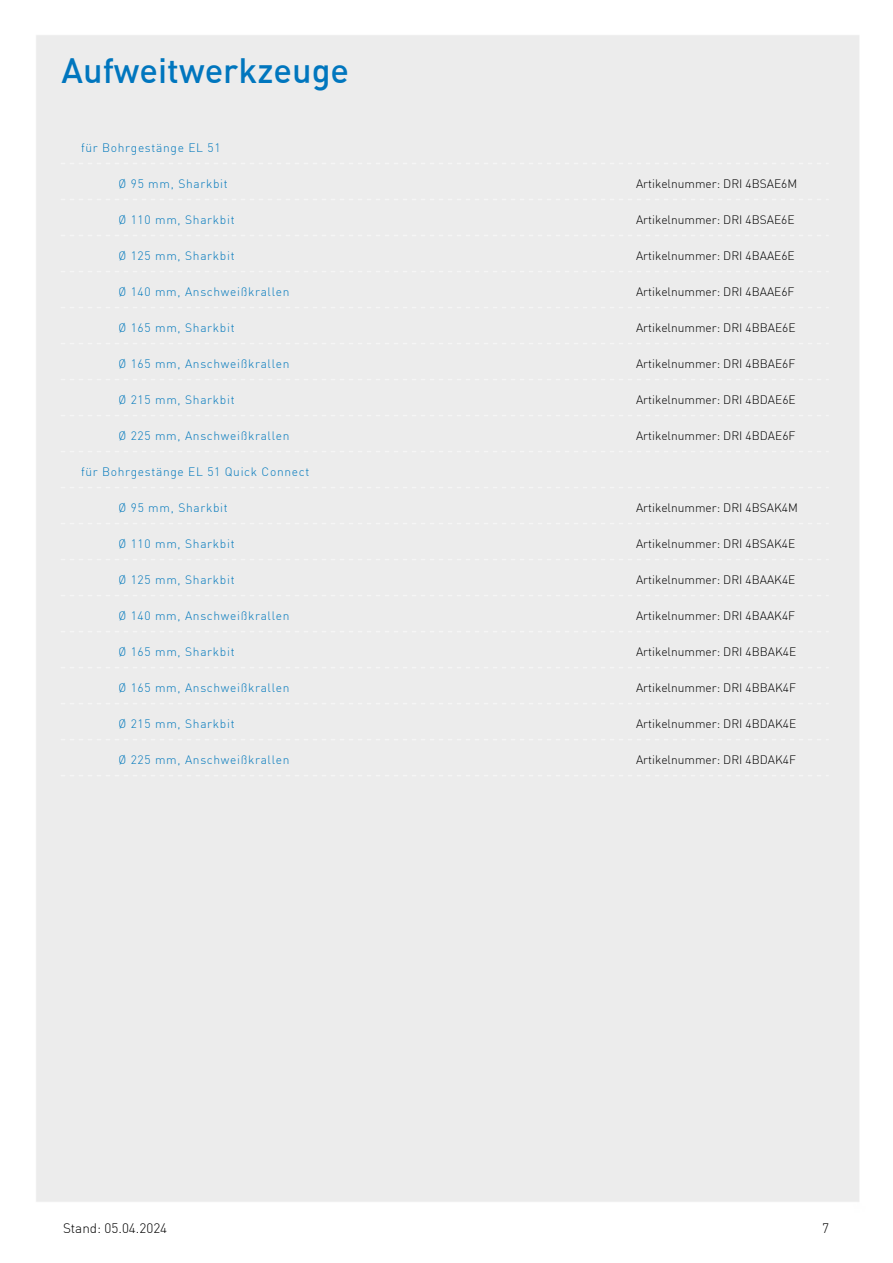
<style>
.page{position:relative;width:893px;height:1263px;background:#fff}
.page>*{position:absolute;margin:0;border:0;box-sizing:border-box;transform-origin:0 0}
.t1{font:500 34.5px "DIN";color:#0076be}
.t2{font:300 13.5px "DIN";color:#000}
.t3{font:300 12px "DIN";color:#000}
.t4{font:300 12px "DIN";letter-spacing:.06em;color:#0178bc}
</style>
<div class="page">
<div style="left:54px;top:54px;width:784px;height:734px;background:#ececec"></div>
<h1 class="t1" style="left:62px;top:56px;width:289px">Aufweitwerkzeuge</h1>
<p class="t4" style="left:81px;top:142px;width:141px">für Bohrgestänge EL 51</p>
<p class="t4" style="left:118px;top:178px;width:111px">Ø 95 mm, Sharkbit</p>
<p class="t3" style="left:636px;top:178px;width:163px">Artikelnummer: DRI 4BSAE6M</p>
<p class="t4" style="left:118px;top:214px;width:118px">Ø 110 mm, Sharkbit</p>
<p class="t3" style="left:636px;top:214px;width:160px">Artikelnummer: DRI 4BSAE6E</p>
<p class="t4" style="left:118px;top:250px;width:118px">Ø 125 mm, Sharkbit</p>
<p class="t3" style="left:636px;top:250px;width:160px">Artikelnummer: DRI 4BAAE6E</p>
<p class="t4" style="left:118px;top:286px;width:173px">Ø 140 mm, Anschweißkrallen</p>
<p class="t3" style="left:636px;top:286px;width:160px">Artikelnummer: DRI 4BAAE6F</p>
<p class="t4" style="left:118px;top:322px;width:118px">Ø 165 mm, Sharkbit</p>
<p class="t3" style="left:636px;top:322px;width:161px">Artikelnummer: DRI 4BBAE6E</p>
<p class="t4" style="left:118px;top:358px;width:173px">Ø 165 mm, Anschweißkrallen</p>
<p class="t3" style="left:636px;top:358px;width:161px">Artikelnummer: DRI 4BBAE6F</p>
<p class="t4" style="left:118px;top:394px;width:118px">Ø 215 mm, Sharkbit</p>
<p class="t3" style="left:636px;top:394px;width:161px">Artikelnummer: DRI 4BDAE6E</p>
<p class="t4" style="left:118px;top:430px;width:173px">Ø 225 mm, Anschweißkrallen</p>
<p class="t3" style="left:636px;top:430px;width:161px">Artikelnummer: DRI 4BDAE6F</p>
<p class="t4" style="left:81px;top:466px;width:230px">für Bohrgestänge EL 51 Quick Connect</p>
<p class="t4" style="left:118px;top:502px;width:111px">Ø 95 mm, Sharkbit</p>
<p class="t3" style="left:636px;top:502px;width:163px">Artikelnummer: DRI 4BSAK4M</p>
<p class="t4" style="left:118px;top:538px;width:118px">Ø 110 mm, Sharkbit</p>
<p class="t3" style="left:636px;top:538px;width:161px">Artikelnummer: DRI 4BSAK4E</p>
<p class="t4" style="left:118px;top:574px;width:118px">Ø 125 mm, Sharkbit</p>
<p class="t3" style="left:636px;top:574px;width:161px">Artikelnummer: DRI 4BAAK4E</p>
<p class="t4" style="left:118px;top:610px;width:173px">Ø 140 mm, Anschweißkrallen</p>
<p class="t3" style="left:636px;top:610px;width:161px">Artikelnummer: DRI 4BAAK4F</p>
<p class="t4" style="left:118px;top:646px;width:118px">Ø 165 mm, Sharkbit</p>
<p class="t3" style="left:636px;top:646px;width:162px">Artikelnummer: DRI 4BBAK4E</p>
<p class="t4" style="left:118px;top:682px;width:173px">Ø 165 mm, Anschweißkrallen</p>
<p class="t3" style="left:636px;top:682px;width:161px">Artikelnummer: DRI 4BBAK4F</p>
<p class="t4" style="left:118px;top:718px;width:118px">Ø 215 mm, Sharkbit</p>
<p class="t3" style="left:636px;top:718px;width:162px">Artikelnummer: DRI 4BDAK4E</p>
<p class="t4" style="left:118px;top:754px;width:173px">Ø 225 mm, Anschweißkrallen</p>
<p class="t3" style="left:636px;top:754px;width:161px">Artikelnummer: DRI 4BDAK4F</p>
<p class="t2" style="left:63px;top:1222px;width:106px">Stand: 05.04.2024</p>
<p class="t2" style="left:822px;top:1222px;width:8px">7</p>
</div>
